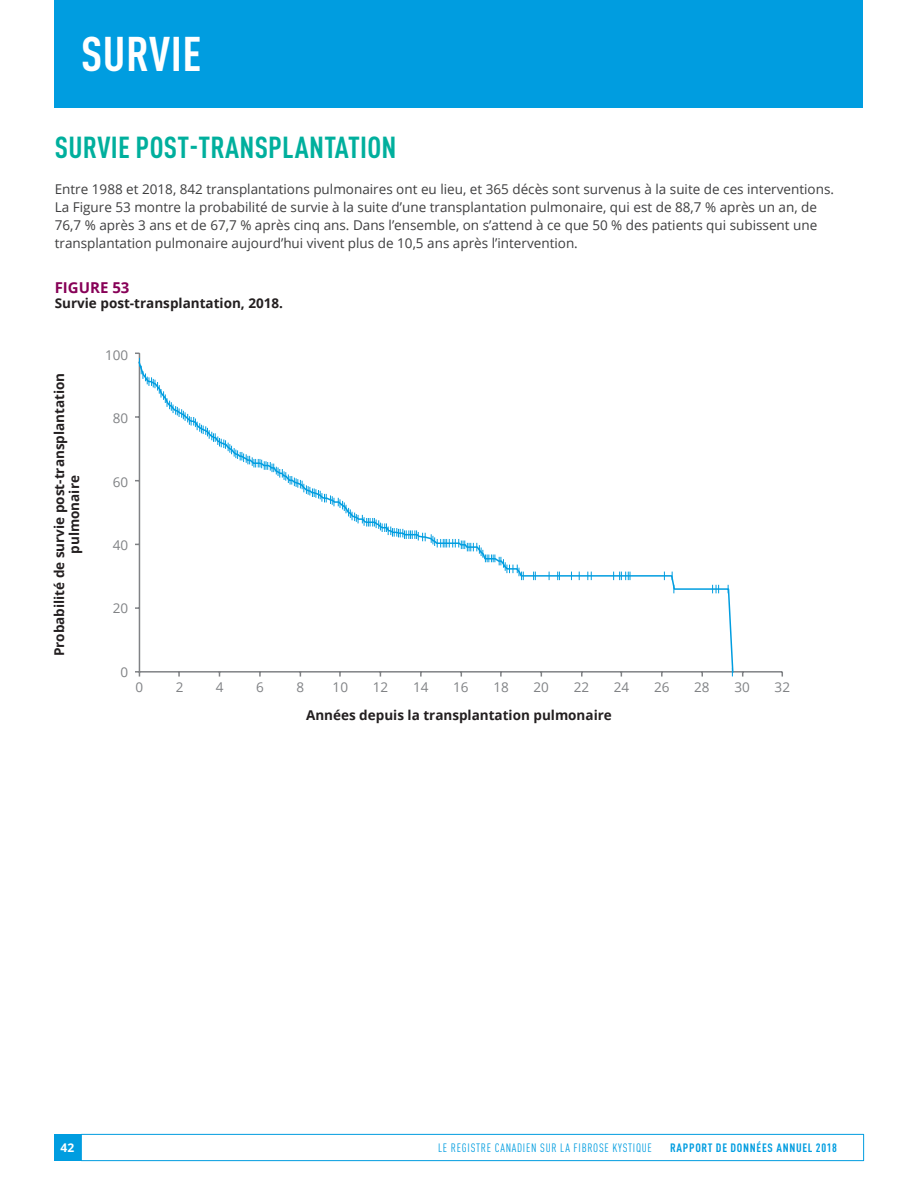
<style>
.page{position:relative;width:918px;height:1188px;background:#fff}
.page>*{position:absolute;margin:0;border:0;box-sizing:border-box;transform-origin:0 0}
.t1{font:700 condensed 48px "DINOT";letter-spacing:.01em;color:#fff}
.t2{font:700 condensed 30px "DINOT";letter-spacing:.01em;color:#00af9d}
.t3{font:700 15px "Open Sans";color:#870157}
.t4{font:13.5px/18px "Open Sans";color:#3e3e3f}
.t5{font:700 13.5px "Open Sans";color:#231f20}
.t6{font:13.5px "Open Sans";color:#808285}
.t7{font:condensed 12px "DINOT";letter-spacing:.06em;color:#009de0}
.t8{font:700 condensed 12px "DINOT";letter-spacing:.06em;color:#009de0}
.t9{font:700 12px "Open Sans";color:#fff}
</style>
<div class="page">
<div style="left:54px;top:1134px;width:27px;height:27px;background:#009de0"></div>
<div style="left:55px;top:0;width:808px;height:108px;background:#009de0"></div>
<div style="left:81px;top:1134px;width:783px;height:27px;border:1px solid #009de0"></div>
<hr style="left:139px;top:353px;width:1px;height:319px;background:#808285">
<hr style="left:139px;top:671px;width:643px;height:2px;background:#808285">
<svg style="left:137px;top:360px;width:597px;height:314px"></svg>
<p class="t1" style="left:81px;top:25px;width:122px">SURVIE</p>
<p class="t2" style="left:55px;top:129px;width:343px">SURVIE POST-TRANSPLANTATION</p>
<p class="t4" style="left:55px;top:180px;width:781px">Entre 1988 et 2018, 842 transplantations pulmonaires ont eu lieu, et 365 décès sont survenus à la suite de ces interventions.<br>La Figure 53 montre la probabilité de survie à la suite d’une transplantation pulmonaire, qui est de 88,7 % après un an, de 76,7 % après 3 ans et de 67,7 % après cinq ans. Dans l’ensemble, on s’attend à ce que 50 % des patients qui subissent une transplantation pulmonaire aujourd’hui vivent plus de 10,5 ans après l’intervention.</p>
<p class="t3" style="left:55px;top:277px;width:76px">FIGURE 53</p>
<p class="t5" style="left:55px;top:294px;width:230px">Survie post-transplantation, 2018.</p>
<p class="t5" style="left:50px;top:656px;width:285px;rotate:-90deg">Probabilité de survie post-transplantation</p>
<p class="t5" style="left:65px;top:554px;width:80px;rotate:-90deg">pulmonaire</p>
<p class="t6" style="left:105px;top:345px;width:25px">100</p>
<p class="t6" style="left:113px;top:409px;width:17px">80</p>
<p class="t6" style="left:113px;top:472px;width:17px">60</p>
<p class="t6" style="left:113px;top:536px;width:17px">40</p>
<p class="t6" style="left:113px;top:599px;width:17px">20</p>
<p class="t6" style="left:121px;top:663px;width:9px">0</p>
<p class="t6" style="left:136px;top:678px;width:9px">0</p>
<p class="t6" style="left:176px;top:678px;width:9px">2</p>
<p class="t6" style="left:216px;top:678px;width:9px">4</p>
<p class="t6" style="left:256px;top:678px;width:9px">6</p>
<p class="t6" style="left:296px;top:678px;width:9px">8</p>
<p class="t6" style="left:333px;top:678px;width:17px">10</p>
<p class="t6" style="left:373px;top:678px;width:17px">12</p>
<p class="t6" style="left:413px;top:678px;width:17px">14</p>
<p class="t6" style="left:453px;top:678px;width:17px">16</p>
<p class="t6" style="left:493px;top:678px;width:17px">18</p>
<p class="t6" style="left:534px;top:678px;width:17px">20</p>
<p class="t6" style="left:574px;top:678px;width:17px">22</p>
<p class="t6" style="left:614px;top:678px;width:17px">24</p>
<p class="t6" style="left:654px;top:678px;width:17px">26</p>
<p class="t6" style="left:694px;top:678px;width:17px">28</p>
<p class="t6" style="left:734px;top:678px;width:17px">30</p>
<p class="t6" style="left:775px;top:678px;width:17px">32</p>
<p class="t5" style="left:306px;top:706px;width:307px">Années depuis la transplantation pulmonaire</p>
<p class="t9" style="left:61px;top:1139px;width:15px">42</p>
<p class="t7" style="left:438px;top:1141px;width:215px">LE REGISTRE CANADIEN SUR LA FIBROSE KYSTIQUE</p>
<p class="t8" style="left:670px;top:1141px;width:168px">RAPPORT DE DONNÉES ANNUEL 2018</p>
</div>
